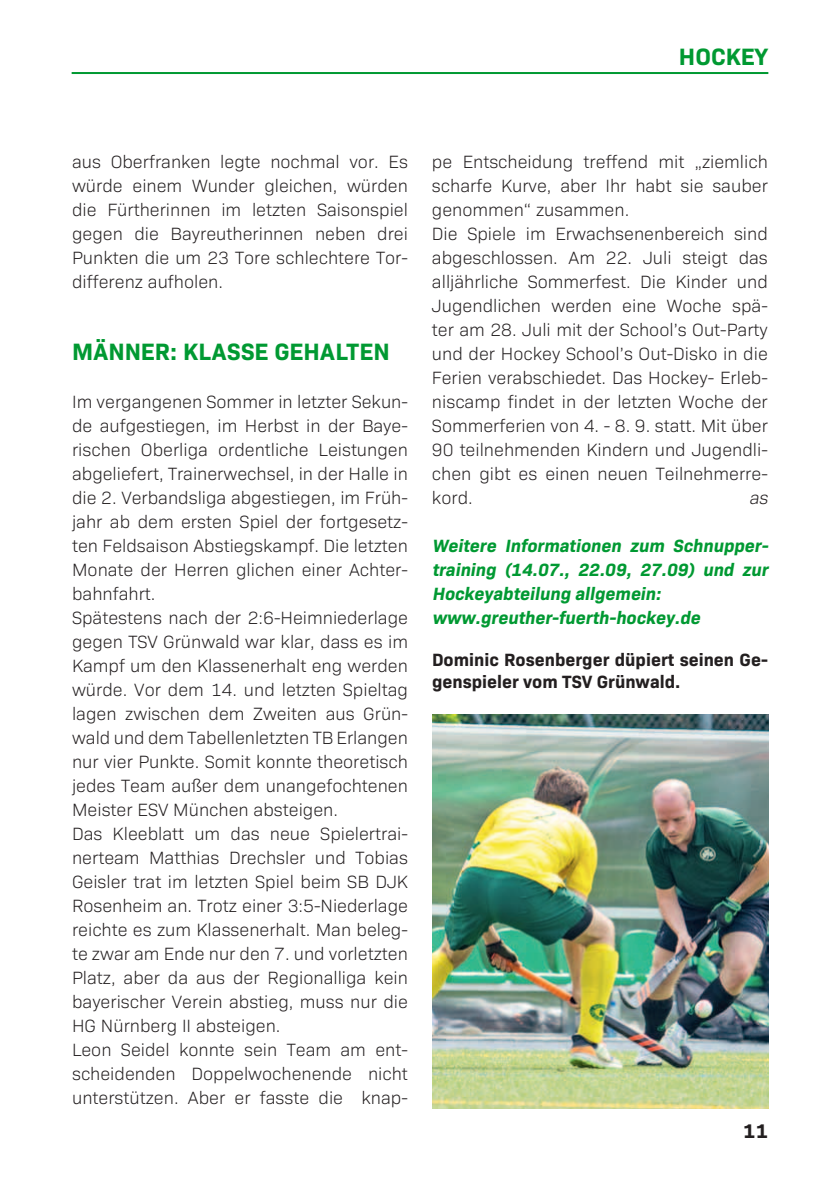
<style>
.page{position:relative;width:840px;height:1191px;background:#fff}
.page>*{position:absolute;margin:0;border:0;box-sizing:border-box;transform-origin:0 0}
.t1{font:700 24px "Bio Sans";color:#009932}
.t2{font:700 20px "Bio Sans";color:#231f20}
.t3{font:300 18px/24px "Bio Sans";color:#231f20}
.t4{font:italic 700 18px/24px "Bio Sans";color:#009932}
.t5{font:700 18px/22px "Bio Sans";color:#231f20}
.t6{font:italic 300 18px "Bio Sans";color:#231f20}
</style>
<div class="page">
<img style="left:432px;top:714px;width:336px;height:394px">
<hr style="left:72px;top:72px;width:696px;height:2px;background:#009932">
<h1 class="t1" style="left:678px;top:38px;width:90px">Hockey</h1>
<p class="t3" style="left:72px;top:148px;width:337px;text-align:justify">aus Oberfranken legte nochmal vor. Es würde einem Wunder gleichen, würden die Fürtherinnen im letzten Saisonspiel gegen die Bayreutherinnen neben drei Punkten die um 23 Tore schlechtere Tor&shy;differenz aufholen.</p>
<h1 class="t1" style="left:72px;top:333px;width:315px">Männ er: Klasse gehalten</h1>
<p class="t3" style="left:72px;top:388px;width:337px">Im vergangenen Sommer in letzter Sekun&shy;de aufgestiegen, im Herbst in der Baye&shy;rischen Oberliga ordentliche Leistungen abgeliefert, Trainerwechsel, in der Halle in die 2. Verbandsliga abgestiegen, im Früh&shy;jahr ab dem ersten Spiel der fortgesetz&shy;ten Feldsaison Abstiegskampf. Die letzten Monate der Herren glichen einer Achter&shy;bahnfahrt.<br>Spätestens nach der 2:6-Heimniederlage gegen TSV Grünwald war klar, dass es im Kampf um den Klassenerhalt eng werden würde. Vor dem 14. und letzten Spieltag lagen zwischen dem Zweiten aus Grün&shy;wald und dem Tabellenletzten TB Erlangen nur vier Punkte. Somit konnte theoretisch jedes Team außer dem unangefochtenen Meister ESV München absteigen.<br>Das Kleeblatt um das neue Spielertrai&shy;nerteam Matthias Drechsler und Tobias Geisler trat im letzten Spiel beim SB DJK Rosenheim an. Trotz einer 3:5-Niederlage reichte es zum Klassenerhalt. Man beleg&shy;te zwar am Ende nur den 7. und vorletzten Platz, aber da aus der Regionalliga kein bayerischer Verein abstieg, muss nur die HG Nürnberg II absteigen.<br>Leon Seidel konnte sein Team am ent&shy;scheidenden Doppelwochenende nicht unterstützen. Aber er fasste die knap-</p>
<p class="t3" style="left:432px;top:148px;width:337px">pe Entscheidung treffend mit „ziemlich scharfe Kurve, aber Ihr habt sie sauber genommen“ zusammen.<br>Die Spiele im Erwachsenenbereich sind abgeschlossen. Am 22. Juli steigt das alljährliche Sommerfest. Die Kinder und Jugendlichen werden eine Woche spä&shy;ter am 28. Juli mit der School’s Out-Party und der Hockey School’s Out-Disko in die Ferien verabschiedet. Das Hockey- Erleb&shy;niscamp findet in der letzten Woche der Sommerferien von 4. - 8. 9. statt. Mit über 90 teilnehmenden Kindern und Jugendli&shy;chen gibt es einen neuen Teilnehmerre&shy;kord.</p>
<p class="t6" style="left:748px;top:485px;width:24px">as</p>
<p class="t4" style="left:432px;top:532px;width:341px">Weitere Informationen zum Schnupper&shy;training (14.07., 22.09, 27.09) und zur Hockeyabteilung allgemein: www.greuther-fuerth-hockey.de</p>
<p class="t5" style="left:432px;top:647px;width:337px">Dominic Rosenberger düpiert seinen Ge&shy;genspieler vom TSV Grünwald.</p>
<p class="t2" style="left:742px;top:1116px;width:26px">11</p>
</div>
